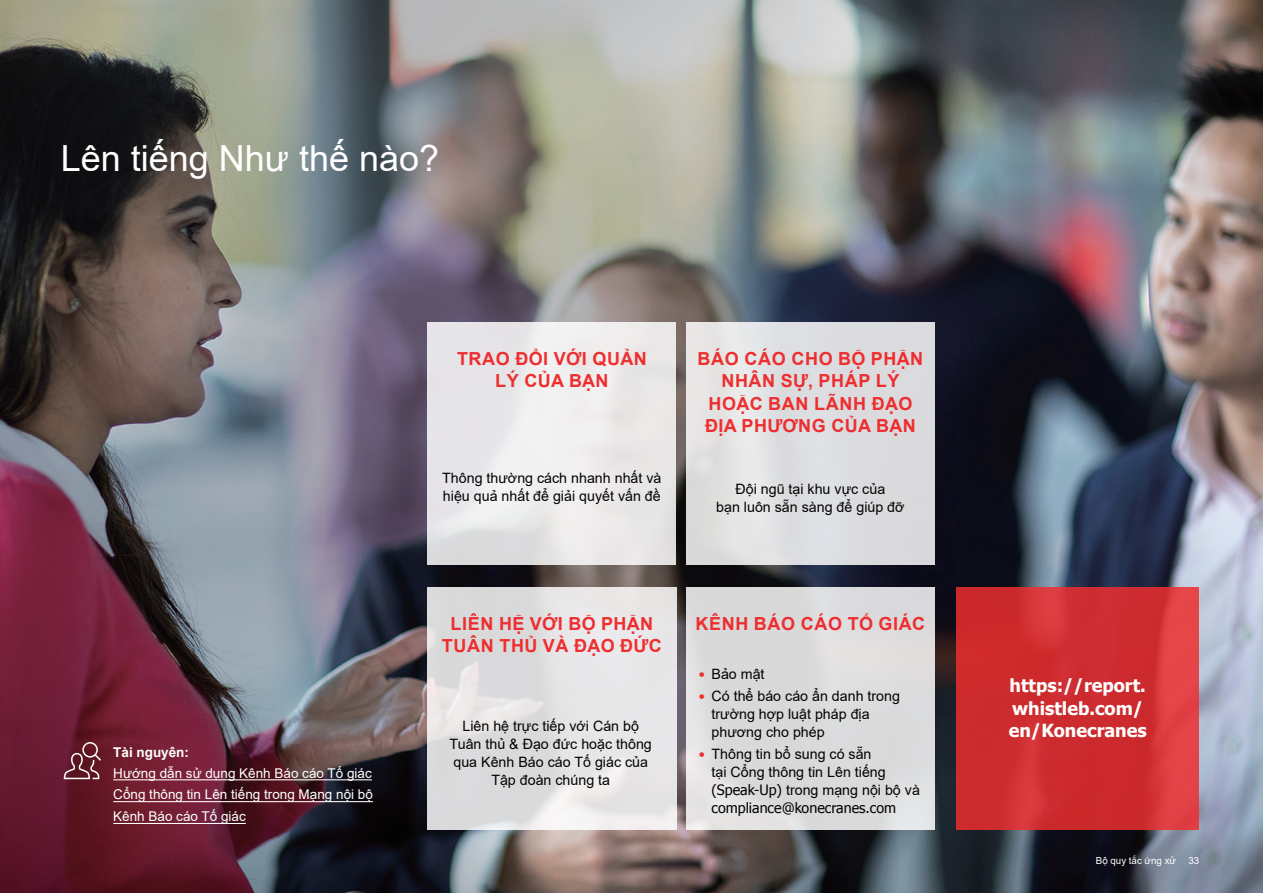
<style>
.page{position:relative;width:1263px;height:893px;background:#fff}
.page>*{position:absolute;margin:0;border:0;box-sizing:border-box;transform-origin:0 0}
.t1{font:36px "Arial";color:#fff}
.t2{font:700 18px/22.5px "Arial";letter-spacing:.035em;color:#ee2e2f;text-align:center}
.t3{font:700 18px/22.5px "Tahoma";color:#fff}
.t4{font:14.25px/18px "Arial";color:#030303}
.t5{font:14.25px "Tahoma";color:#030303}
.t6{font:13.5px/21.8px "Arial";color:#fff;text-align:justify}
.t7{font:700 13.5px "Arial";color:#fff}
.t8{font:9.75px "Arial";color:#fff}
.s1{font-family:"Tahoma";font-size:13.5px;color:#ee2e2f}
.s2{font-family:"Tahoma"}
</style>
<div class="page">
<img style="left:0;top:0;width:1263px;height:893px">
<div style="left:686px;top:322px;width:249px;height:242px;background:linear-gradient(to right,#e5e5e5,#d8d9dd)"></div>
<div style="left:427px;top:322px;width:249px;height:242px;background:#eae8e9"></div>
<div style="left:686px;top:587px;width:248px;height:242px;background:#dadadb"></div>
<svg style="left:427px;top:587px;width:249px;height:242px;background:#e3e1e3"></svg>
<svg style="left:956px;top:587px;width:243px;height:242px;background:#d12f32"></svg>
<hr style="left:113px;top:779px;width:259px;height:1px;background:#fff">
<hr style="left:113px;top:801px;width:260px;height:1px;background:#fff">
<hr style="left:113px;top:823px;width:133px;height:1px;background:#fff">
<svg style="left:64px;top:742px;width:37px;height:37px"></svg>
<h1 class="t1" style="left:61px;top:134px;width:380px">Lên tiếng Như thế nào?</h1>
<p class="t7" style="left:113px;top:743px;width:77px">Tài nguyên:</p>
<p class="t6" style="left:113px;top:762px;width:261px">Hướng dẫn sử dụng Kênh Báo cáo Tố giác Cổng thông tin Lên tiếng trong Mạng nội bộ Kênh Báo cáo Tố giác</p>
<p class="t2" style="left:457px;top:347px;width:191px">TRAO ĐỔI VỚI QUẢN<br>LÝ CỦA BẠN</p>
<p class="t4" style="left:442px;top:469px;width:221px">Thông thường cách nhanh nhất và hiệu quả nhất để giải quyết vấn đề</p>
<p class="t2" style="left:698px;top:347px;width:227px">BÁO CÁO CHO BỘ PHẬN<br>NHÂN SỰ, PHÁP LÝ<br>HOẶC BAN LÃNH ĐẠO<br>ĐỊA PHƯƠNG CỦA BẠN</p>
<p class="t4" style="left:716px;top:480px;width:190px;text-align:center">Đội ngũ tại khu vực của<br>bạn luôn sẵn sàng để giúp đỡ</p>
<p class="t2" style="left:442px;top:612px;width:221px">LIÊN HỆ VỚI BỘ PHẬN<br>TUÂN THỦ VÀ ĐẠO ĐỨC</p>
<p class="t4" style="left:450px;top:717px;width:204px;text-align:center">Liên hệ trực tiếp với Cán bộ<br>Tuân thủ &amp; Đạo đức hoặc thông qua Kênh Báo cáo Tố giác của<br>Tập đoàn chúng ta</p>
<p class="t2" style="left:695px;top:612px;width:231px">KÊNH BÁO CÁO TỐ GIÁC</p>
<p class="t4" style="left:699px;top:665px;width:67px"><span class="s1">•</span> Bảo mật</p>
<p class="t4" style="left:711px;top:687px;width:190px;text-indent:-13px"><span class="s1">•</span> Có thể báo cáo ẩn danh trong trường hợp luật pháp địa phương cho phép</p>
<p class="t4" style="left:711px;top:745px;width:210px;text-indent:-13px"><span class="s1">•</span> Thông tin bổ sung có sẵn<br>tại Cổng thông tin Lên tiếng <span class="s2">(Speak-Up)</span> trong mạng nội bộ và</p>
<p class="t5" style="left:711px;top:799px;width:186px">compliance@konecranes.com</p>
<p class="t3" style="left:1009px;top:673px;width:140px">https://report. whistleb.com/ en/Konecranes</p>
<p class="t8" style="left:1096px;top:853px;width:82px">Bộ quy tắc ứng xử</p>
<p class="t8" style="left:1188px;top:853px;width:12px">33</p>
</div>
